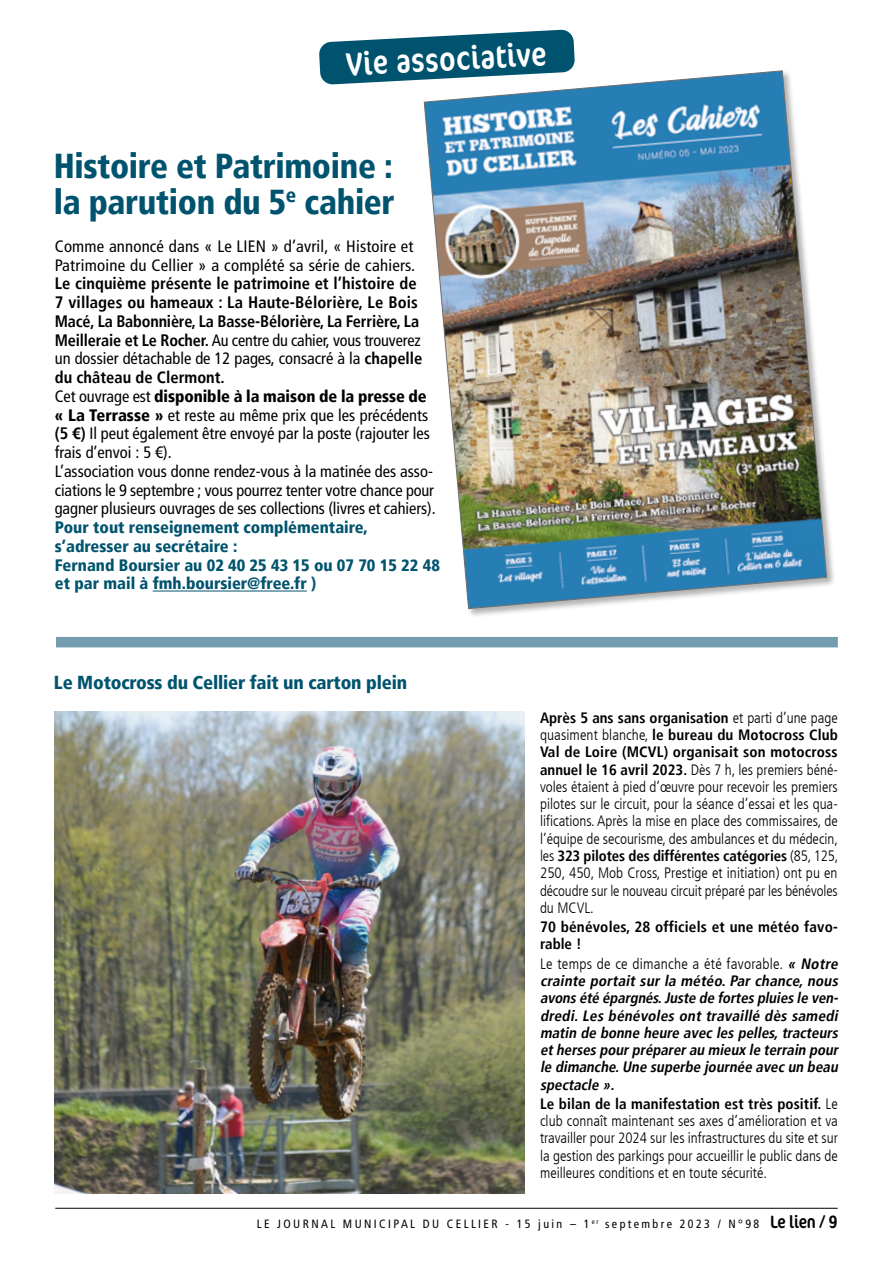
<style>
.page{position:relative;width:893px;height:1263px;background:#fff}
.page>*{position:absolute;margin:0;border:0;box-sizing:border-box;transform-origin:0 0}
.t1{font:900 condensed 34.5px/36px "Frutiger LT";letter-spacing:-.01em;color:#00536e}
.t2{font:condensed 33px "Cocon Pro";color:#fff}
.t3{font:900 condensed 18.75px "Frutiger LT";letter-spacing:-.01em;color:#00536e}
.t4{font:condensed 16.5px/18.8px "Frutiger LT";color:#000}
.t5{font:900 condensed 16.5px/18.8px "Frutiger LT";color:#00536e}
.t6{font:300 condensed 15px/17.2px "Frutiger LT";color:#000;text-align:justify}
.t7{font:italic 700 condensed 15px/17.2px "Frutiger LT";color:#000;text-align:justify}
.t8{font:700 condensed 15px/17.2px "Frutiger LT";letter-spacing:.01em;color:#000}
.t9{font:condensed 12px "Frutiger LT";letter-spacing:.2em;color:#000}
.s1{font-weight:700}
.s2{font-weight:900}
.s3{font-weight:300;font-style:normal}
.s4{font-family:"Cocon Pro";font-size:18px}
</style>
<div class="page">
<hr style="left:55px;top:1208px;width:783px;height:1px;background:#000">
<svg style="left:319px;top:29px;width:256px;height:56px"></svg>
<div style="left:56px;top:637px;width:782px;height:10px;background:#749cb0"></div>
<hr style="left:153px;top:591px;width:154px;height:1px;background:#00536e">
<div style="left:424px;top:70px;width:412px;height:548px;background:#000;opacity:.3"></div>
<img style="left:423px;top:70px;width:404px;height:539px">
<img style="left:55px;top:712px;width:469px;height:481px">
<h2 class="t2" style="left:345px;top:42px;width:202px;rotate:-3deg">Vie associative</h2>
<h1 class="t1" style="left:54px;top:148px;width:342px">Histoire et Patrimoine : la parution du 5<sup>e</sup> cahier</h1>
<p class="t4" style="left:55px;top:237px;width:362px">Comme annoncé dans « Le LIEN » d’avril, « Histoire et<br>Patrimoine du Cellier » a complété sa série de cahiers.</p>
<p class="t4" style="left:55px;top:274px;width:382px"><span class="s1">Le cinquième présente le patrimoine et l’histoire de<br>7 villages ou hameaux : La Haute-Bélorière, Le Bois Macé, La Babonnière, La Basse-Bélorière, La Ferrière, La Meilleraie et Le Rocher.</span> Au centre du cahier, vous trouverez un dossier détachable de 12 pages, consacré à la <span class="s1">chapelle du château de Clermont.<br></span>Cet ouvrage est <span class="s2">disponible à la maison de la presse de « La Terrasse »</span> et reste au même prix que les précédents <span class="s1">(5 €)</span> Il peut également être envoyé par la poste (rajouter les frais d’envoi : 5 €).<br>L’association vous donne rendez-vous à la matinée des asso&shy;ciations le 9 septembre ; vous pourrez tenter votre chance pour gagner plusieurs ouvrages de ses collections (livres et cahiers).</p>
<p class="t5" style="left:55px;top:518px;width:387px">Pour tout renseignement complémentaire, s’adresser au secrétaire :<br>Fernand Boursier au 02 40 25 43 15 ou 07 70 15 22 48 et par mail à fmh.boursier@free.fr )</p>
<p class="t3" style="left:54px;top:671px;width:355px">Le Motocross du Cellier fait un carton plein</p>
<p class="t6" style="left:540px;top:709px;width:300px"><span class="s1">Après 5 ans sans organisation</span> et parti d’une page quasiment blanche, <span class="s1">le bureau du Motocross Club Val de Loire (MCVL) organisait son motocross annuel le 16 avril 2023.</span> Dès 7 h, les premiers béné&shy;voles étaient à pied d’œuvre pour recevoir les premiers pilotes sur le circuit, pour la séance d’essai et les qua&shy;lifications. Après la mise en place des commissaires, de l’équipe de secourisme, des ambulances et du médecin, les <span class="s1">323 pilotes des différentes catégories</span> (85, 125, 250, 450, Mob Cross, Prestige et initiation) ont pu en découdre sur le nouveau circuit préparé par les bénévoles du MCVL.</p>
<p class="t8" style="left:540px;top:918px;width:299px">70 bénévoles, 28 officiels et une météo favo&shy;rable !</p>
<p class="t7" style="left:540px;top:955px;width:303px"><span class="s3">Le temps de ce dimanche a été favorable.</span> « Notre crainte portait sur la météo. Par chance, nous avonsété épargnés.Juste de fortespluiesle ven&shy;dredi. Les bénévoles ont travaillé dès samedi matin de bonne heure avec les pelles,tracteurs etherses pourpréparerau mieux le terrain pour le dimanche.Une superbe journée avec un beau spectacle ».</p>
<p class="t6" style="left:540px;top:1095px;width:299px"><span class="s1">Le bilan de la manifestation est très positif.</span> Le club connaît maintenant ses axes d’amélioration et va travailler pour 2024 sur les infrastructures du site et sur la gestion des parkings pour accueillir le public dans de meilleures conditions et en toute sécurité.</p>
<p class="t9" style="left:257px;top:1216px;width:582px">LE JOURNAL MUNICIPAL DU CELLIER - 15 juin – 1 <sup>er</sup> septembre 2023 / N°98 <span class="s4">Le lien / 9</span></p>
</div>
